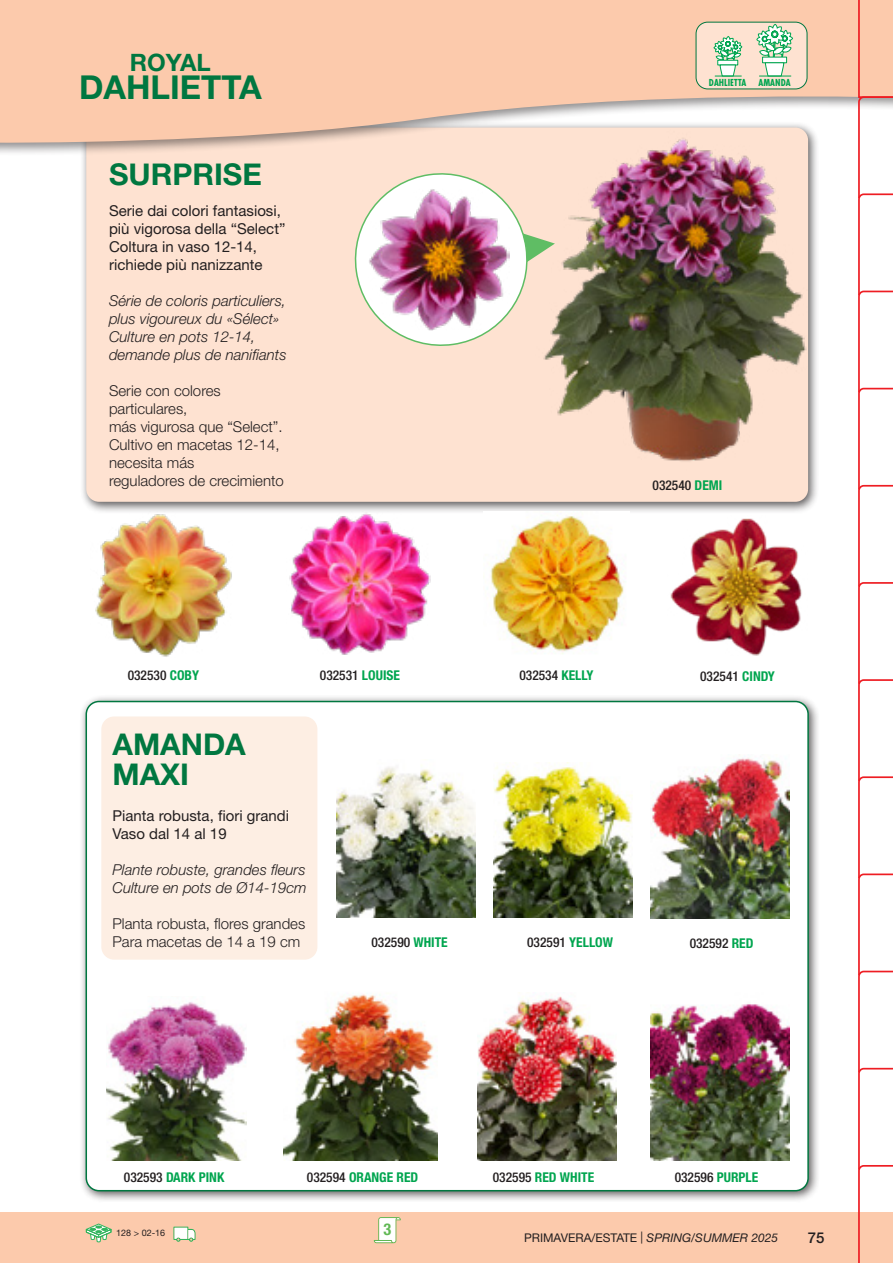
<style>
.page{position:relative;width:893px;height:1263px;background:#fff}
.page>*{position:absolute;margin:0;border:0;box-sizing:border-box;transform-origin:0 0}
.t1{font:700 33px "Helvetica Neue LT Std";color:#007740}
.t2{font:700 30px/30px "Helvetica Neue LT Std";color:#007740}
.t3{font:700 24px "Helvetica Neue LT Std";color:#007740}
.Dida{font:700 condensed 16.35px "Helvetica Neue LT Std";color:#61b854}
.t4{font:300 15px/18px "Helvetica Neue LT Std";color:#231f20}
.t5{font:italic 300 15px/18px "Helvetica Neue LT Std";color:#231f20}
.t6{font:15px/18px "Helvetica Neue LT Std";color:#231f20}
.t7{font:500 15px "Helvetica Neue LT Std";color:#231f20}
.Dida-2{font:500 condensed 13.5px "Helvetica Neue LT Std";color:#231f20}
.Dida-3{font:700 condensed 13.5px "Helvetica Neue LT Std";color:#00a54f}
.t8{font:12px "Helvetica Neue LT Std";color:#231f20}
.t9{font:700 10.65px "Futura PT Cond";color:#00a54f}
.t10{font:9px "Helvetica Neue LT Std";color:#231f20}
.s1{font-weight:700;color:#00a54f}
.s2{font-weight:500;color:#231f20}
.s3{font-style:italic}
</style>
<div class="page">
<div style="left:79px;top:121px;width:740px;height:392px;background:#231f20;opacity:.75"></div>
<div style="left:86px;top:128px;width:722px;height:374px;background:#fee2d1;border-radius:13px"></div>
<div style="left:79px;top:694px;width:741px;height:509px;background:#231f20;opacity:.75"></div>
<div style="left:86px;top:701px;width:722px;height:490px;background:#fff;border-radius:13px"></div>
<div style="left:86px;top:701px;width:723px;height:490px;border:2px solid #007740;border-radius:13px"></div>
<div style="left:0;top:1212px;width:893px;height:51px;background:#fccaac"></div>
<div style="left:0;top:0;width:893px;height:156px;background:#231f20;opacity:.5"></div>
<svg style="left:0;top:0;width:857px;height:144px;background:#f9caad"></svg>
<svg style="left:85px;top:1223px;width:27px;height:20px"></svg>
<svg style="left:173px;top:1226px;width:23px;height:16px"></svg>
<svg style="left:374px;top:1217px;width:27px;height:26px"></svg>
<div style="left:101px;top:716px;width:216px;height:244px;background:#fdeee3;border-radius:13px"></div>
<img style="left:522px;top:87px;width:311px;height:389px">
<img style="left:90px;top:511px;width:147px;height:146px">
<img style="left:670px;top:518px;width:132px;height:138px">
<img style="left:287px;top:511px;width:146px;height:144px">
<img style="left:483px;top:511px;width:147px;height:143px">
<img style="left:336px;top:765px;width:140px;height:152px">
<img style="left:493px;top:762px;width:140px;height:155px">
<img style="left:651px;top:756px;width:139px;height:162px">
<img style="left:107px;top:1002px;width:139px;height:158px">
<img style="left:284px;top:994px;width:154px;height:166px">
<img style="left:477px;top:996px;width:140px;height:164px">
<img style="left:650px;top:1004px;width:140px;height:156px">
<img style="left:354px;top:166px;width:201px;height:187px">
<div style="left:696px;top:22px;width:111px;height:67px;background:#fee2d1;border-radius:12px"></div>
<svg style="left:713px;top:36px;width:29px;height:41px"></svg>
<svg style="left:756px;top:24px;width:37px;height:53px"></svg>
<hr style="left:759px;top:76px;width:32px;height:1px;background:#00a54f">
<div style="left:696px;top:22px;width:111px;height:67px;border:1px solid #007740;border-radius:12px"></div>
<svg style="left:857px;top:0;width:36px;height:1263px"></svg>
<p class="t3" style="left:130px;top:47px;width:82px">ROYAL</p>
<p class="t1" style="left:79px;top:67px;width:184px">DAHLIETTA</p>
<p class="t9" style="left:709px;top:76px;width:83px">DAHLIETTA AMANDA</p>
<p class="t2" style="left:109px;top:159px;width:154px">SURPRISE</p>
<p class="t6" style="left:109px;top:201px;width:178px">Serie dai colori fantasiosi, più vigorosa della “Select”</p>
<p class="t6" style="left:109px;top:237px;width:155px">Coltura in vaso 12-14, richiede più nanizzante</p>
<p class="t5" style="left:109px;top:291px;width:179px">Série de coloris particuliers, plus vigoureux du «Sélect»</p>
<p class="t5" style="left:109px;top:327px;width:179px">Culture en pots 12-14, demande plus de nanifiants</p>
<p class="t4" style="left:109px;top:381px;width:113px">Serie con colores particulares,</p>
<p class="t4" style="left:109px;top:417px;width:175px">más vigurosa que “Select”.</p>
<p class="t4" style="left:109px;top:435px;width:172px">Cultivo en macetas 12-14, necesita más</p>
<p class="t4" style="left:109px;top:471px;width:176px">reguladores de crecimiento</p>
<p class="Dida-2" style="left:652px;top:477px;width:71px">032540 <span class="s1">DEMI</span></p>
<p class="Dida-2" style="left:128px;top:667px;width:73px">032530 <span class="s1">COBY</span></p>
<p class="Dida-2" style="left:320px;top:667px;width:82px">032531 <span class="s1">LOUISE</span></p>
<p class="Dida-2" style="left:519px;top:667px;width:76px">032534 <span class="s1">KELLY</span></p>
<p class="t2" style="left:112px;top:728px;width:135px">AMANDA<br>MAXI</p>
<p class="Dida-2" style="left:700px;top:669px;width:76px">032541 <span class="s1">CINDY</span></p>
<p class="t6" style="left:112px;top:806px;width:178px">Pianta robusta, fiori grandi</p>
<p class="t6" style="left:112px;top:824px;width:116px">Vaso dal 14 al 19</p>
<p class="t5" style="left:112px;top:860px;width:195px">Plante robuste, grandes fleurs</p>
<p class="t5" style="left:112px;top:878px;width:196px">Culture en pots de Ø14-19cm</p>
<p class="t4" style="left:112px;top:914px;width:194px">Planta robusta, flores grandes</p>
<p class="t4" style="left:112px;top:932px;width:189px">Para macetas de 14 a 19 cm</p>
<p class="Dida-2" style="left:371px;top:934px;width:78px">032590 <span class="s1">WHITE</span></p>
<p class="Dida-2" style="left:527px;top:934px;width:87px">032591 <span class="s1">YELLOW</span></p>
<p class="Dida-2" style="left:690px;top:935px;width:65px">032592 <span class="s1">RED</span></p>
<p class="Dida-3" style="left:124px;top:1169px;width:102px"><span class="s2">032593</span> DARK PINK</p>
<p class="Dida-3" style="left:307px;top:1169px;width:113px"><span class="s2">032594</span> ORANGE RED</p>
<p class="Dida-3" style="left:493px;top:1169px;width:103px"><span class="s2">032595</span> RED WHITE</p>
<p class="Dida-2" style="left:675px;top:1169px;width:85px">032596 <span class="s1">PURPLE</span></p>
<p class="t10" style="left:116px;top:1228px;width:50px">128 &gt; 02-16</p>
<p class="Dida" style="left:383px;top:1219px;width:9px">3</p>
<p class="t8" style="left:524px;top:1230px;width:256px">PRIMAVERA/ESTATE | <span class="s3">SPRING/SUMMER 2025</span></p>
<p class="t7" style="left:808px;top:1228px;width:18px">75</p>
</div>
